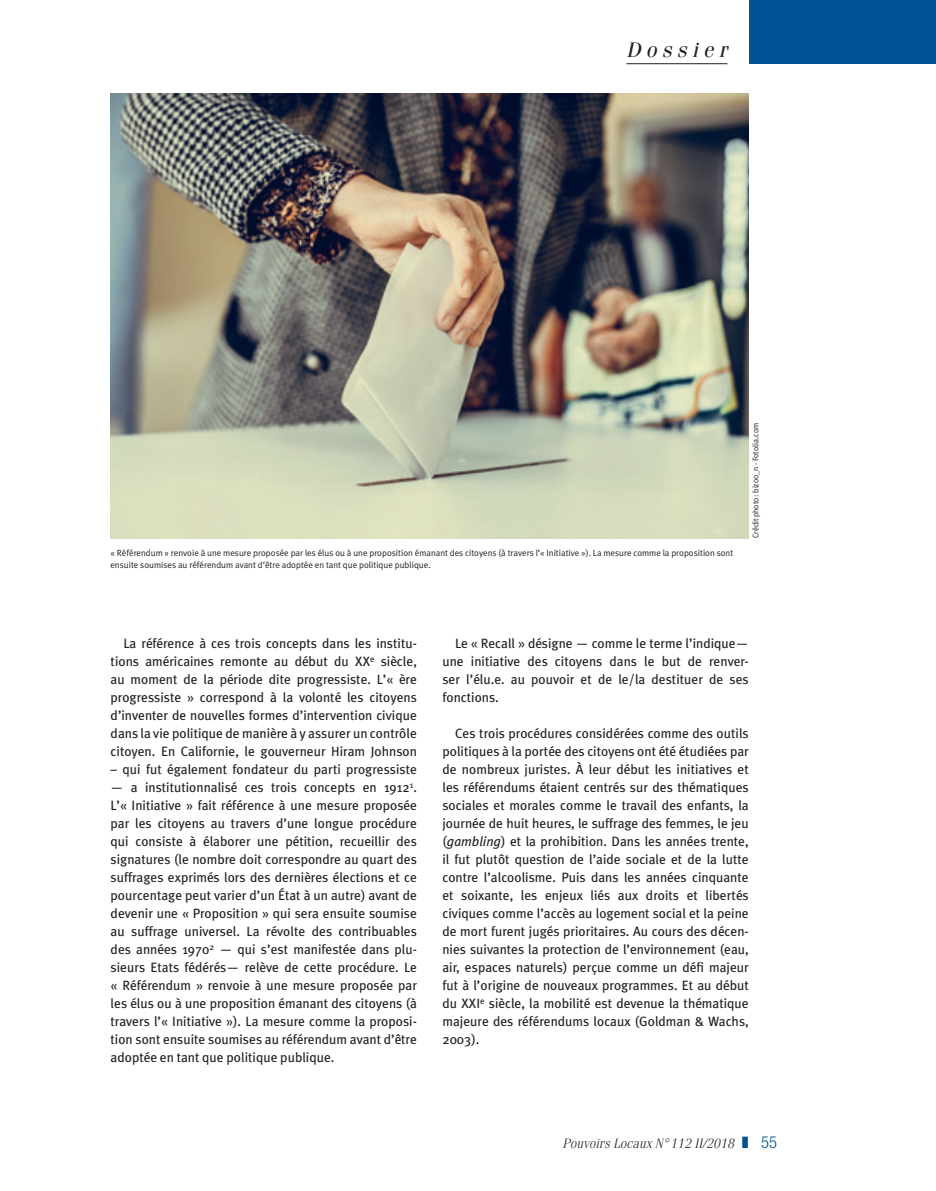
<style>
.page{position:relative;width:936px;height:1191px;background:#fff}
.page>*{position:absolute;margin:0;border:0;box-sizing:border-box;transform-origin:0 0}
.t1{font:italic 21px "Fenice";letter-spacing:.25em;color:#231f20}
.t2{font:300 condensed 16.5px "Helvetica Neue LT Pro";color:#005495}
.t3{font:13.5px/18px "Meta Plus";color:#231f20;text-align:justify}
.t4{font:italic 300 13.5px "Fenice";color:#231f20}
.t5{font:9px/11.2px "Meta Plus Normal";color:#231f20}
.t6{font:8.25px "Meta Plus Normal";color:#231f20;scale:.95 1}
.s1{font-style:italic}
</style>
<div class="page">
<div style="left:748px;top:0;width:187px;height:64px;background:#005495"></div>
<hr style="left:626px;top:63px;width:101px;height:1px;background:#231f20">
<img style="left:110px;top:93px;width:638px;height:445px">
<h1 class="t1" style="left:626px;top:37px;width:103px">Dossier</h1>
<p class="t5" style="left:110px;top:547px;width:624px">« Référendum » renvoie à une mesure proposée par les élus ou à une proposition émanant des citoyens (à travers l’« Initiative »). La mesure comme la proposition sont ensuite soumises au référendum avant d’être adoptée en tant que politique publique.</p>
<p class="t6" style="left:750px;top:538px;width:123px;rotate:-90deg">Crédit photo: bizoo_n - Fotolia.com</p>
<p class="t3" style="left:111px;top:634px;width:308px;text-indent:13px">La référence à ces trois concepts dans les institu&shy;tions américaines remonte au début du XX<sup>e</sup> siècle, au moment de la période dite progressiste. L’« ère progressiste » correspond à la volonté les citoyens d’inventer de nouvelles formes d’intervention civique dans la vie politique de manière à y assurer un contrôle citoyen. En Californie, le gouverneur Hiram Johnson</p>
<p class="t3" style="left:111px;top:760px;width:308px">– qui fut également fondateur du parti progressiste</p>
<p class="t3" style="left:111px;top:778px;width:308px">— a institutionnalisé ces trois concepts en 1912<sup>1</sup>.<br>L’« Initiative » fait référence à une mesure proposée par les citoyens au travers d’une longue procédure qui consiste à élaborer une pétition, recueillir des signatures (le nombre doit correspondre au quart des suffrages exprimés lors des dernières élections et ce pourcentage peut varier d’un État à un autre) avant de devenir une « Proposition » qui sera ensuite soumise au suffrage universel. La révolte des contribuables des années 1970<sup>2</sup> — qui s’est manifestée dans plu&shy;sieurs Etats fédérés— relève de cette procédure. Le « Référendum » renvoie à une mesure proposée par les élus ou à une proposition émanant des citoyens (à travers l’« Initiative »). La mesure comme la proposi&shy;tion sont ensuite soumises au référendum avant d’être adoptée en tant que politique publique.</p>
<p class="t3" style="left:442px;top:634px;width:308px;text-indent:13px">Le « Recall » désigne — comme le terme l’indique— une initiative des citoyens dans le but de renver&shy;ser l’élu.e. au pouvoir et de le/la destituer de ses fonctions.</p>
<p class="t3" style="left:442px;top:724px;width:308px;text-indent:13px">Ces trois procédures considérées comme des outils politiques à la portée des citoyens ont été étudiées par de nombreux juristes. À leur début les initiatives et les référendums étaient centrés sur des thématiques sociales et morales comme le travail des enfants, la journée de huit heures, le suffrage des femmes, le jeu (<span class="s1">gambling</span>) et la prohibition. Dans les années trente, il fut plutôt question de l’aide sociale et de la lutte contre l’alcoolisme. Puis dans les années cinquante et soixante, les enjeux liés aux droits et libertés civiques comme l’accès au logement social et la peine de mort furent jugés prioritaires. Au cours des décen&shy;nies suivantes la protection de l’environnement (eau, air, espaces naturels) perçue comme un défi majeur fut à l’origine de nouveaux programmes. Et au début du XXI<sup>e</sup> siècle, la mobilité est devenue la thématique majeure des référendums locaux (Goldman &amp; Wachs, 2003).</p>
<p class="t4" style="left:562px;top:1136px;width:173px">Pouvoirs Locaux N°112 II/2018</p>
<p class="t2" style="left:761px;top:1133px;width:17px">55</p>
</div>
